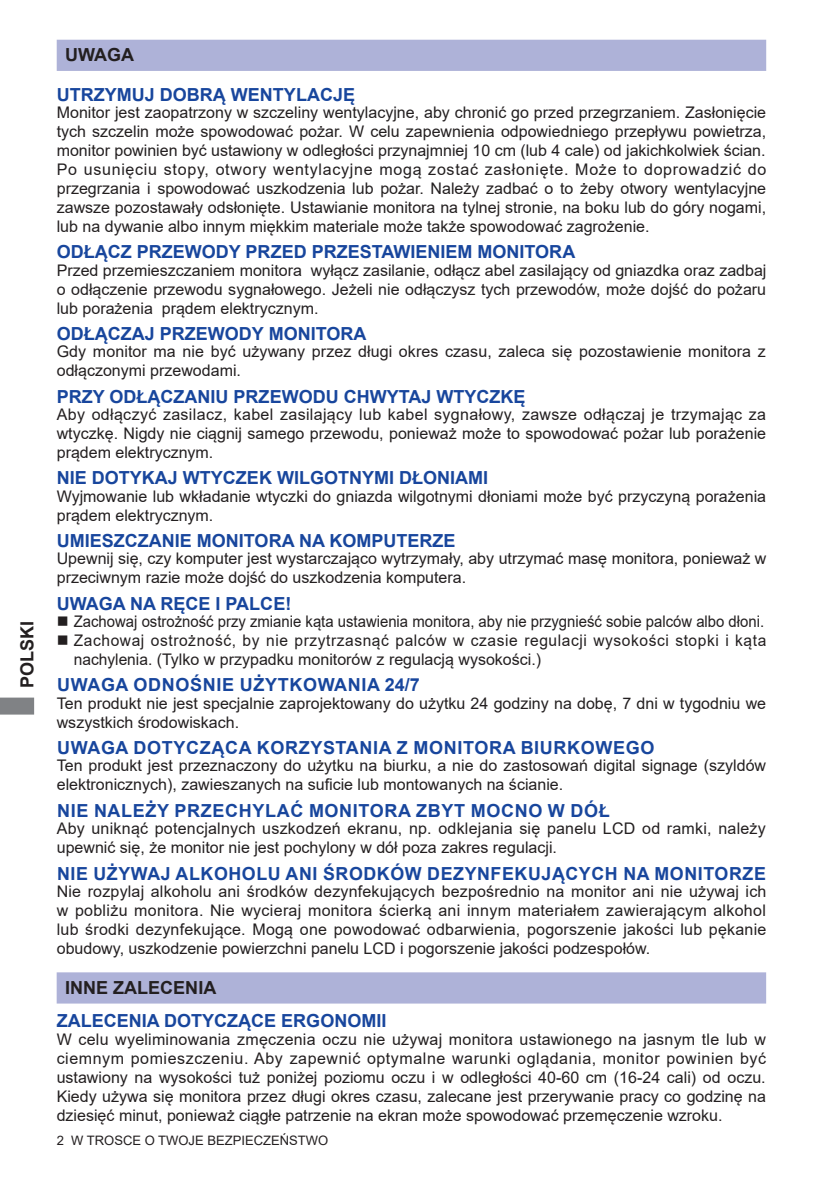
<style>
.page{position:relative;width:840px;height:1191px;background:#fff}
.page>*{position:absolute;margin:0;border:0;box-sizing:border-box;transform-origin:0 0}
.t1{font:700 18px "Arial";color:#18469d}
.t2{font:700 18px "Arial";letter-spacing:.035em;color:#18469d}
.t3{font:700 18px "Arial";color:#231f20}
.t4{font:16px/19px "Arial";color:#231f20}
.t5{font:16px/19px "Arial";letter-spacing:.035em;color:#231f20}
.t6{font:16px "Arial";color:#231f20;scale:.93 1}
.t7{font:13px "Arial";color:#231f20}
</style>
<div class="page">
<svg style="left:0;top:697px;width:34px;height:17px"></svg>
<div style="left:57px;top:40px;width:708px;height:31px;background:#aeb2d8"></div>
<div style="left:57px;top:972px;width:708px;height:31px;background:#aeb2d8;border:2px solid #aeb2d8"></div>
<p class="t3" style="left:14px;top:688px;width:69px;rotate:-90deg">POLSKI</p>
<p class="t3" style="left:65px;top:42px;width:70px">UWAGA</p>
<p class="t1" style="left:57px;top:81px;width:299px">UTRZYMUJ DOBRĄ WENTYLACJĘ</p>
<p class="t4" style="left:57px;top:103px;width:710px;text-align:justify">Monitor jest zaopatrzony w szczeliny wentylacyjne, aby chronić go przed przegrzaniem. Zasłonięcie tych szczelin może spowodować pożar. W celu zapewnienia odpowiedniego przepływu powietrza, monitor powinien być ustawiony w odległości przynajmniej 10 cm (lub 4 cale) od jakichkolwiek ścian.<br>Po usunięciu stopy, otwory wentylacyjne mogą zostać zasłonięte. Może to doprowadzić do przegrzania i spowodować uszkodzenia lub pożar. Należy zadbać o to żeby otwory wentylacyjne zawsze pozostawały odsłonięte. Ustawianie monitora na tylnej stronie, na boku lub do góry nogami, lub na dywanie albo innym miękkim materiale może także spowodować zagrożenie.</p>
<p class="t1" style="left:57px;top:239px;width:520px">ODŁĄCZ PRZEWODY PRZED PRZESTAWIENIEM MONITORA</p>
<p class="t4" style="left:57px;top:260px;width:710px;text-align:justify">Przed przemieszczaniem monitora wyłącz zasilanie, odłącz abel zasilający od gniazdka oraz zadbaj o odłączenie przewodu sygnałowego. Jeżeli nie odłączysz tych przewodów, może dojść do pożaru lub porażenia prądem elektrycznym.</p>
<p class="t1" style="left:57px;top:321px;width:311px">ODŁĄCZAJ PRZEWODY MONITORA</p>
<p class="t4" style="left:57px;top:342px;width:710px">Gdy monitor ma nie być używany przez długi okres czasu, zaleca się pozostawienie monitora z odłączonymi przewodami.</p>
<p class="t1" style="left:57px;top:383px;width:470px">PRZY ODŁĄCZANIU PRZEWODU CHWYTAJ WTYCZKĘ</p>
<p class="t4" style="left:57px;top:405px;width:710px;text-align:justify">Aby odłączyć zasilacz, kabel zasilający lub kabel sygnałowy, zawsze odłączaj je trzymając za wtyczkę. Nigdy nie ciągnij samego przewodu, ponieważ może to spowodować pożar lub porażenie prądem elektrycznym.</p>
<p class="t1" style="left:57px;top:465px;width:433px">NIE DOTYKAJ WTYCZEK WILGOTNYMI DŁONIAMI</p>
<p class="t4" style="left:57px;top:486px;width:710px">Wyjmowanie lub wkładanie wtyczki do gniazda wilgotnymi dłoniami może być przyczyną porażenia prądem elektrycznym.</p>
<p class="t1" style="left:57px;top:528px;width:400px">UMIESZCZANIE MONITORA NA KOMPUTERZE</p>
<p class="t4" style="left:57px;top:549px;width:710px">Upewnij się, czy komputer jest wystarczająco wytrzymały, aby utrzymać masę monitora, ponieważ w przeciwnym razie może dojść do uszkodzenia komputera.</p>
<p class="t1" style="left:57px;top:590px;width:236px">UWAGA NA RĘCE I PALCE!</p>
<p class="t6" style="left:57px;top:610px;width:761px">■ Zachowaj ostrożność przy zmianie kąta ustawienia monitora, aby nie przygnieść sobie palców albo dłoni.</p>
<p class="t5" style="left:74px;top:631px;width:693px;text-indent:-17px">■ Zachowaj ostrożność, by nie przytrzasnąć palców w czasie regulacji wysokości stopki i kąta nachylenia. (Tylko w przypadku monitorów z regulacją wysokości.)</p>
<p class="t2" style="left:57px;top:672px;width:364px">UWAGA ODNOŚNIE UŻYTKOWANIA 24/7</p>
<p class="t4" style="left:57px;top:693px;width:710px">Ten produkt nie jest specjalnie zaprojektowany do użytku 24 godziny na dobę, 7 dni w tygodniu we wszystkich środowiskach.</p>
<p class="t2" style="left:57px;top:735px;width:598px">UWAGA DOTYCZĄCA KORZYSTANIA Z MONITORA BIURKOWEGO</p>
<p class="t4" style="left:57px;top:756px;width:710px">Ten produkt jest przeznaczony do użytku na biurku, a nie do zastosowań digital signage (szyldów elektronicznych), zawieszanych na suficie lub montowanych na ścianie.</p>
<p class="t2" style="left:57px;top:797px;width:554px">NIE NALEŻY PRZECHYLAĆ MONITORA ZBYT MOCNO W DÓŁ</p>
<p class="t4" style="left:57px;top:819px;width:710px">Aby uniknąć potencjalnych uszkodzeń ekranu, np. odklejania się panelu LCD od ramki, należy upewnić się, że monitor nie jest pochylony w dół poza zakres regulacji.</p>
<p class="t2" style="left:57px;top:860px;width:710px">NIE UŻYWAJ ALKOHOLU ANI ŚRODKÓW DEZYNFEKUJĄCYCH NA MONITORZE</p>
<p class="t4" style="left:57px;top:881px;width:710px;text-align:justify">Nie rozpylaj alkoholu ani środków dezynfekujących bezpośrednio na monitor ani nie używaj ich w pobliżu monitora. Nie wycieraj monitora ścierką ani innym materiałem zawierającym alkohol lub środki dezynfekujące. Mogą one powodować odbarwienia, pogorszenie jakości lub pękanie obudowy, uszkodzenie powierzchni panelu LCD i pogorszenie jakości podzespołów.</p>
<p class="t3" style="left:65px;top:974px;width:153px">INNE ZALECENIA</p>
<p class="t1" style="left:57px;top:1008px;width:331px">ZALECENIA DOTYCZĄCE ERGONOMII</p>
<p class="t4" style="left:57px;top:1029px;width:710px;text-align:justify">W celu wyeliminowania zmęczenia oczu nie używaj monitora ustawionego na jasnym tle lub w ciemnym pomieszczeniu. Aby zapewnić optymalne warunki oglądania, monitor powinien być ustawiony na wysokości tuż poniżej poziomu oczu i w odległości 40-60 cm (16-24 cali) od oczu.<br>Kiedy używa się monitora przez długi okres czasu, zalecane jest przerywanie pracy co godzinę na dziesięć minut, ponieważ ciągłe patrzenie na ekran może spowodować przemęczenie wzroku.</p>
<p class="t7" style="left:57px;top:1131px;width:273px">2 W TROSCE O TWOJE BEZPIECZEŃSTWO</p>
</div>
